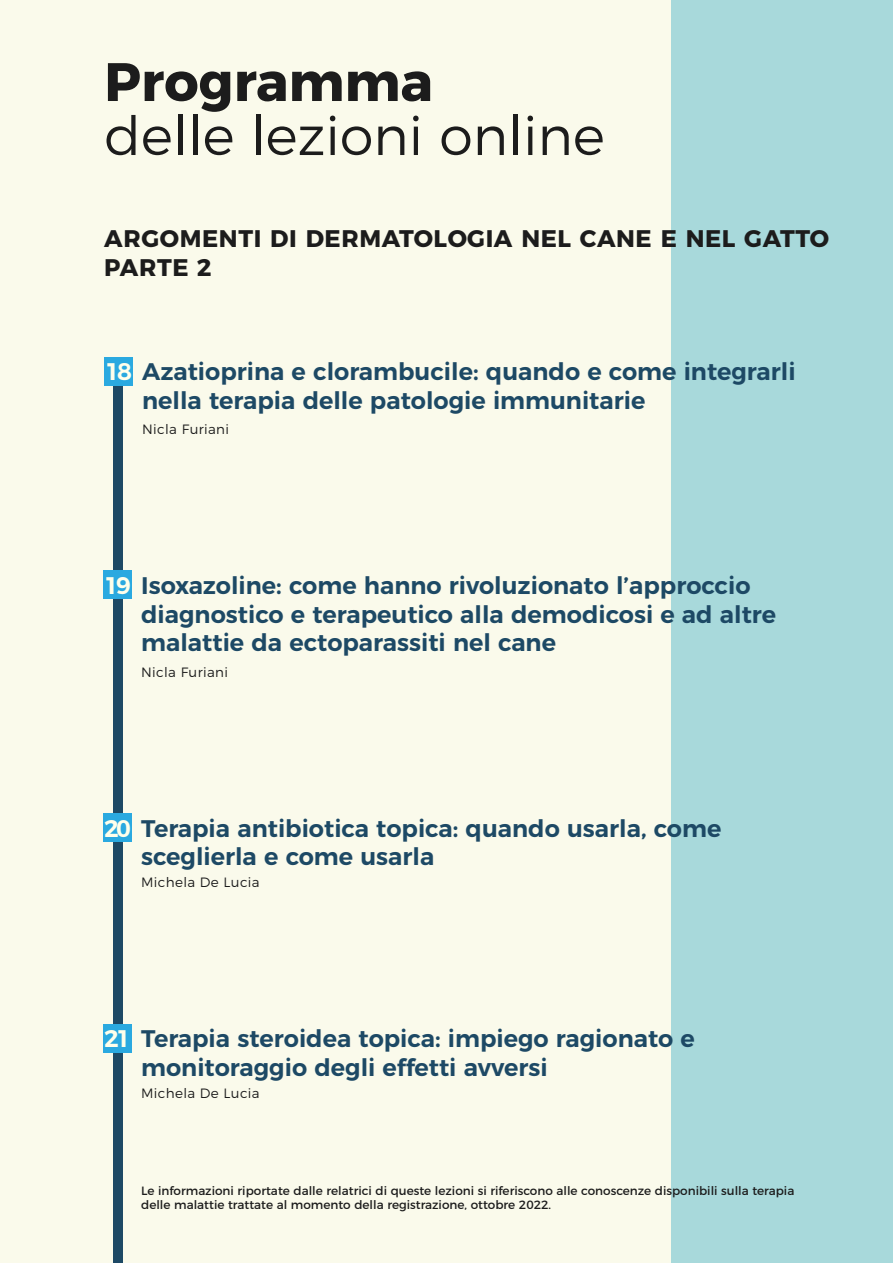
<style>
.page{position:relative;width:893px;height:1263px;background:#fafaeb}
.page>*{position:absolute;margin:0;border:0;box-sizing:border-box;transform-origin:0 0}
.t1{font:300 54px "Montserrat";color:#1c1c1c}
.t2{font:700 54px "Montserrat";color:#1c1c1c}
.t3{font:600 24px/28.8px "Montserrat";color:#1d4965}
.t4{font:700 24px/28.8px "Montserrat";letter-spacing:.025em;color:#1c1c1c}
.t5{font:300 13.5px "Montserrat";letter-spacing:.025em;color:#1c1c1c}
.t6{font:12px/14.4px "Montserrat";color:#1c1c1c}
.s1{color:#ffffeb}
</style>
<div class="page">
<div style="left:113px;top:368px;width:10px;height:895px;background:#1d4965"></div>
<div style="left:672px;top:0;width:221px;height:1263px;background:#a8d9db"></div>
<div style="left:103px;top:570px;width:29px;height:29px;background:#2aa9e0"></div>
<div style="left:103px;top:813px;width:29px;height:29px;background:#2aa9e0"></div>
<div style="left:103px;top:1024px;width:29px;height:29px;background:#2aa9e0"></div>
<div style="left:104px;top:357px;width:29px;height:28px;background:#2aa9e0"></div>
<p class="t2" style="left:104px;top:37px;width:330px">Programma</p>
<p class="t1" style="left:104px;top:94px;width:502px">delle lezioni online</p>
<p class="t4" style="left:104px;top:222px;width:726px">ARGOMENTI DI DERMATOLOGIA NEL CANE E NEL GATTO<br>PARTE 2</p>
<p class="t3" style="left:142px;top:355px;width:655px;text-indent:-37px"><span class="s1">18</span> Azatioprina e clorambucile: quando e come integrarli nella terapia delle patologie immunitarie</p>
<p class="t5" style="left:142px;top:418px;width:88px">Nicla Furiani</p>
<p class="t3" style="left:141px;top:569px;width:637px;text-indent:-37px"><span class="s1">19</span> Isoxazoline: come hanno rivoluzionato l’approccio diagnostico e terapeutico alla demodicosi e ad altre malattie da ectoparassiti nel cane</p>
<p class="t5" style="left:141px;top:661px;width:88px">Nicla Furiani</p>
<p class="t3" style="left:141px;top:812px;width:582px;text-indent:-37px"><span class="s1">20</span> Terapia antibiotica topica: quando usarla, come sceglierla e come usarla</p>
<p class="t5" style="left:141px;top:872px;width:120px">Michela De Lucia</p>
<p class="t3" style="left:141px;top:1022px;width:555px;text-indent:-37px"><span class="s1">21</span> Terapia steroidea topica: impiego ragionato e monitoraggio degli effetti avversi</p>
<p class="t5" style="left:141px;top:1082px;width:120px">Michela De Lucia</p>
<p class="t6" style="left:141px;top:1182px;width:655px">Le informazioni riportate dalle relatrici di queste lezioni si riferiscono alle conoscenze disponibili sulla terapia delle malattie trattate al momento della registrazione, ottobre 2022.</p>
</div>
